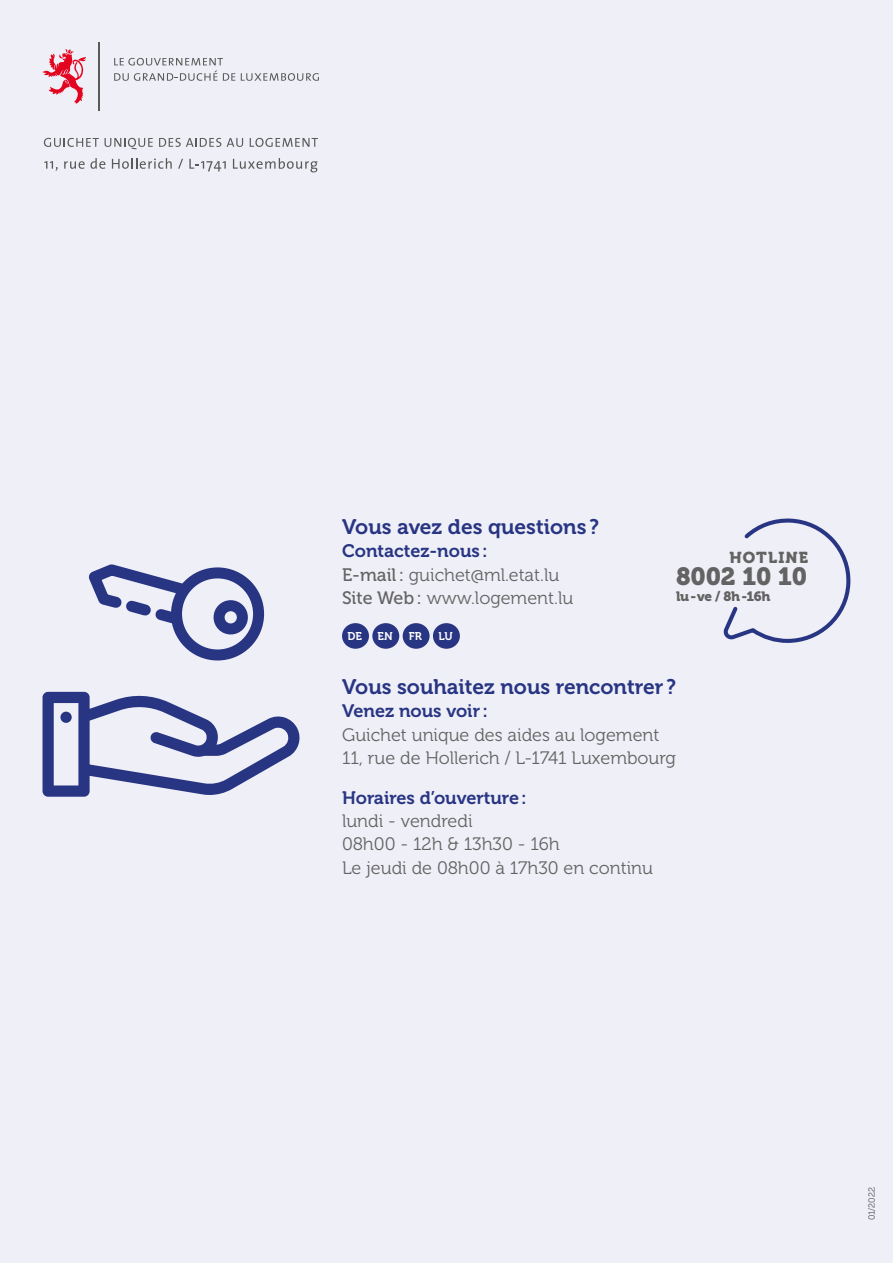
<style>
.page{position:relative;width:893px;height:1263px;background:#efeff7}
.page>*{position:absolute;margin:0;border:0;box-sizing:border-box;transform-origin:0 0}
.t1{font:24.75px "Museo 900";letter-spacing:-.01em;color:#646363}
.t2{font:21px "Museo 700";color:#283583}
.t3{font:18px/23.2px "Museo 300";color:#646363}
.t4{font:18px "Museo 700";color:#283583}
.t5{font:15.75px "Museo 900";letter-spacing:.07em;color:#646363}
.t6{font:13.5px "Museo 900";letter-spacing:-.02em;color:#646363}
.t7{font:11.25px "Museo 700";color:#fff}
.t8{font:9px "Museo 300";color:#575756}
.s1{font-family:"Museo 500"}
</style>
<div class="page">
<svg style="left:43px;top:692px;width:257px;height:105px"></svg>
<div style="left:171px;top:567px;width:93px;height:93px;border:11px solid #283583;border-radius:50%"></div>
<div style="left:214px;top:600px;width:34px;height:34px;border:11px solid #283583;border-radius:50%"></div>
<svg style="left:88px;top:564px;width:108px;height:68px"></svg>
<svg style="left:723px;top:518px;width:128px;height:125px"></svg>
<div style="left:342px;top:623px;width:27px;height:26px;background:#283583;border-radius:50%"></div>
<div style="left:403px;top:623px;width:27px;height:26px;background:#283583;border-radius:50%"></div>
<div style="left:372px;top:623px;width:27px;height:26px;background:#283583;border-radius:50%"></div>
<div style="left:433px;top:623px;width:27px;height:26px;background:#283583;border-radius:50%"></div>
<svg style="left:43px;top:49px;width:43px;height:55px"></svg>
<hr style="left:98px;top:43px;width:2px;height:68px;background:#5a5a59">
<svg style="left:114px;top:58px;width:121px;height:23px"></svg>
<svg style="left:241px;top:73px;width:78px;height:8px"></svg>
<svg style="left:44px;top:138px;width:55px;height:9px"></svg>
<svg style="left:105px;top:138px;width:48px;height:11px"></svg>
<svg style="left:159px;top:138px;width:62px;height:9px"></svg>
<svg style="left:227px;top:138px;width:16px;height:9px"></svg>
<svg style="left:250px;top:138px;width:68px;height:9px"></svg>
<svg style="left:44px;top:161px;width:14px;height:10px"></svg>
<svg style="left:64px;top:158px;width:41px;height:11px"></svg>
<svg style="left:112px;top:158px;width:60px;height:11px"></svg>
<svg style="left:178px;top:159px;width:5px;height:10px"></svg>
<svg style="left:189px;top:159px;width:37px;height:12px"></svg>
<svg style="left:233px;top:158px;width:84px;height:14px"></svg>
<p class="t2" style="left:342px;top:515px;width:259px">Vous avez des questions ?</p>
<p class="t4" style="left:342px;top:541px;width:147px">Contactez-nous :</p>
<p class="t3" style="left:342px;top:563px;width:233px"><span class="s1">E-mail:</span> guichet@ml.etat.lu<br><span class="s1">Site Web:</span> www.logement.lu</p>
<p class="t7" style="left:347px;top:630px;width:16px">DE</p>
<p class="t7" style="left:377px;top:630px;width:17px">EN</p>
<p class="t7" style="left:409px;top:630px;width:15px">FR</p>
<p class="t7" style="left:439px;top:630px;width:16px">LU</p>
<p class="t5" style="left:729px;top:548px;width:80px">HOTLINE</p>
<h1 class="t1" style="left:676px;top:562px;width:133px">8002 10 10</h1>
<p class="t6" style="left:676px;top:589px;width:96px">lu-ve / 8h-16h</p>
<p class="t2" style="left:342px;top:675px;width:336px">Vous souhaitez nous rencontrer ?</p>
<p class="t4" style="left:342px;top:701px;width:147px">Venez nous voir :</p>
<p class="t3" style="left:342px;top:723px;width:335px">Guichet unique des aides au logement<br>11, rue de Hollerich / L-1741 Luxembourg</p>
<p class="t4" style="left:342px;top:788px;width:186px">Horaires d’ouverture:</p>
<p class="t3" style="left:342px;top:810px;width:313px">lundi - vendredi<br>08h00 - 12h &amp; 13h30 - 16h<br>Le jeudi de 08h00 à 17h30 en continu</p>
<p class="t8" style="left:867px;top:1220px;width:35px;rotate:-90deg">01/2022</p>
</div>
